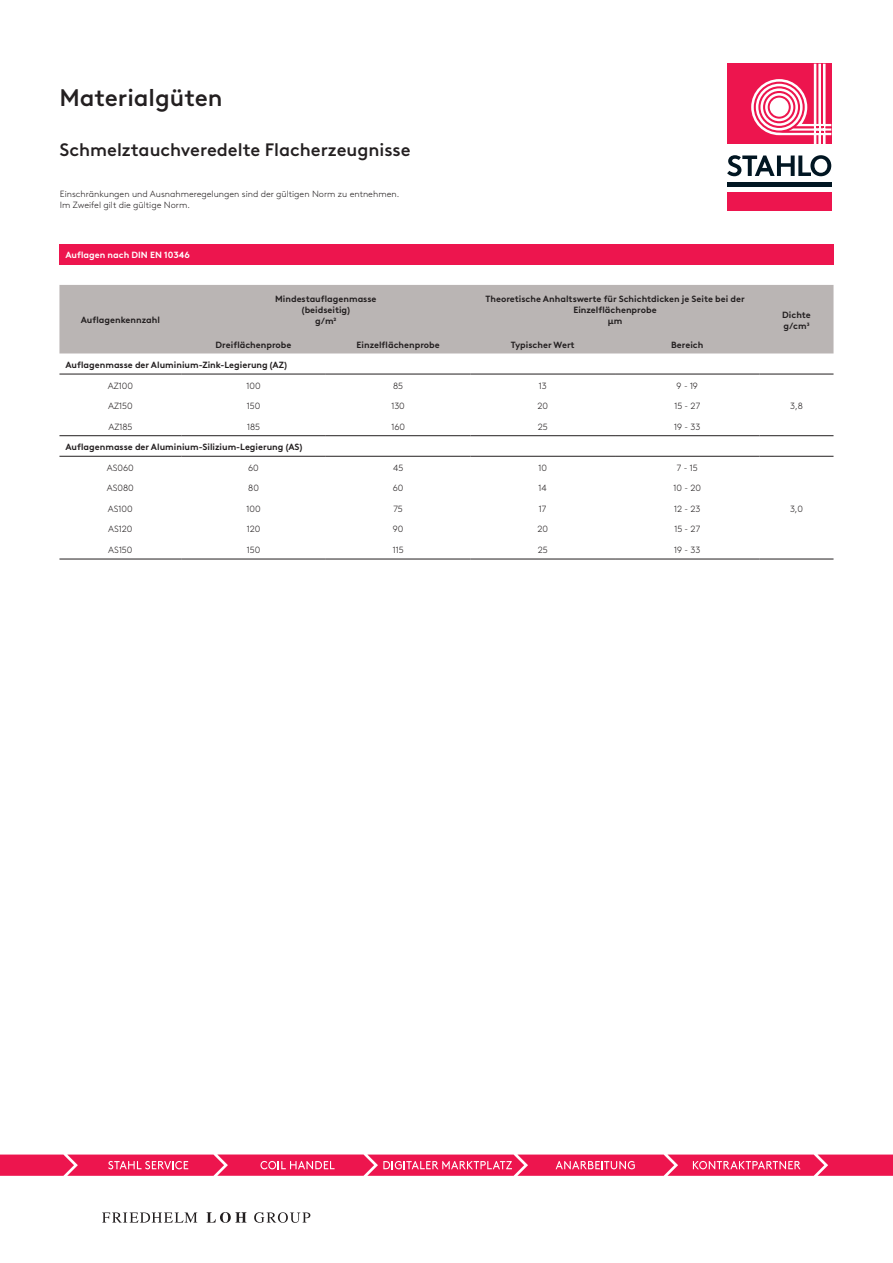
<style>
.page{position:relative;width:893px;height:1263px;background:#fff}
.page>*{position:absolute;margin:0;border:0;box-sizing:border-box;transform-origin:0 0}
.t1{font:500 24px "Brown LL";color:#231f20}
.t2{font:500 18px "Brown LL";color:#231f20}
.t3{font:700 9px/10.8px "Brown LL";color:#231f20;text-align:center}
.t4{font:300 9px/10.8px "Brown LL";color:#231f20}
.t5{font:700 9px "Brown LL";color:#fff}
</style>
<div class="page">
<div style="left:59px;top:244px;width:774px;height:20px;background:#ed154e"></div>
<div style="left:59px;top:285px;width:774px;height:68px;background:#bab5b4"></div>
<hr style="left:59px;top:374px;width:122px;height:1px;background:#231f20">
<hr style="left:181px;top:374px;width:145px;height:1px;background:#231f20">
<hr style="left:326px;top:374px;width:144px;height:1px;background:#231f20">
<hr style="left:470px;top:374px;width:145px;height:1px;background:#231f20">
<hr style="left:615px;top:374px;width:145px;height:1px;background:#231f20">
<hr style="left:760px;top:374px;width:73px;height:1px;background:#231f20">
<hr style="left:59px;top:559px;width:122px;height:1px;background:#231f20">
<hr style="left:181px;top:559px;width:145px;height:1px;background:#231f20">
<hr style="left:326px;top:559px;width:144px;height:1px;background:#231f20">
<hr style="left:470px;top:559px;width:145px;height:1px;background:#231f20">
<hr style="left:615px;top:559px;width:145px;height:1px;background:#231f20">
<hr style="left:760px;top:559px;width:73px;height:1px;background:#231f20">
<hr style="left:59px;top:435px;width:122px;height:1px;background:#231f20">
<hr style="left:181px;top:435px;width:145px;height:1px;background:#231f20">
<hr style="left:326px;top:435px;width:144px;height:1px;background:#231f20">
<hr style="left:470px;top:435px;width:145px;height:1px;background:#231f20">
<hr style="left:615px;top:435px;width:145px;height:1px;background:#231f20">
<hr style="left:760px;top:435px;width:73px;height:1px;background:#231f20">
<hr style="left:59px;top:456px;width:122px;height:1px;background:#231f20">
<hr style="left:181px;top:456px;width:145px;height:1px;background:#231f20">
<hr style="left:326px;top:456px;width:144px;height:1px;background:#231f20">
<hr style="left:470px;top:456px;width:145px;height:1px;background:#231f20">
<hr style="left:615px;top:456px;width:145px;height:1px;background:#231f20">
<hr style="left:760px;top:456px;width:73px;height:1px;background:#231f20">
<svg style="left:0;top:1154px;width:893px;height:22px;background:#ef3264"></svg>
<svg style="left:102px;top:1212px;width:208px;height:11px"></svg>
<div style="left:727px;top:64px;width:104px;height:80px;background:#ed154e"></div>
<div style="left:727px;top:192px;width:104px;height:19px;background:#ed154e"></div>
<hr style="left:727px;top:182px;width:104px;height:4px;background:#011622">
<svg style="left:727px;top:155px;width:104px;height:21px"></svg>
<svg style="left:751px;top:64px;width:80px;height:80px"></svg>
<p class="t1" style="left:59px;top:79px;width:165px">Materialgüten</p>
<p class="t2" style="left:59px;top:136px;width:353px">Schmelztauchveredelte Flacherzeugnisse</p>
<p class="t4" style="left:60px;top:188px;width:341px">Einschränkungen und Ausnahmeregelungen sind der gültigen Norm zu entnehmen.<br>Im Zweifel gilt die gültige Norm.</p>
<p class="t5" style="left:65px;top:248px;width:126px">Auflagen nach DIN EN 10346</p>
<p class="t3" style="left:81px;top:314px;width:81px">Auflagenkennzahl</p>
<p class="t3" style="left:275px;top:293px;width:103px">Mindestauflagenmasse</p>
<p class="t3" style="left:302px;top:304px;width:50px">(beidseitig)</p>
<p class="t3" style="left:315px;top:315px;width:23px">g/m²</p>
<p class="t3" style="left:486px;top:293px;width:261px">Theoretische Anhaltswerte für Schichtdicken je Seite bei der<br>Einzelflächenprobe</p>
<p class="t3" style="left:608px;top:315px;width:16px">µm</p>
<p class="t3" style="left:782px;top:309px;width:30px">Dichte</p>
<p class="t3" style="left:783px;top:320px;width:28px">g/cm³</p>
<p class="t3" style="left:216px;top:338px;width:77px">Dreiflächenprobe</p>
<p class="t3" style="left:356px;top:338px;width:85px">Einzelflächenprobe</p>
<p class="t3" style="left:511px;top:338px;width:65px">Typischer Wert</p>
<p class="t3" style="left:671px;top:338px;width:34px">Bereich</p>
<p class="t3" style="left:65px;top:359px;width:223px">Auflagenmasse der Aluminium-Zink-Legierung (AZ)</p>
<p class="t4" style="left:108px;top:380px;width:27px">AZ100</p>
<p class="t4" style="left:246px;top:380px;width:16px">100</p>
<p class="t4" style="left:393px;top:380px;width:11px">85</p>
<p class="t4" style="left:539px;top:380px;width:9px">13</p>
<p class="t4" style="left:677px;top:380px;width:23px">9 - 19</p>
<p class="t4" style="left:108px;top:400px;width:26px">AZ150</p>
<p class="t4" style="left:247px;top:400px;width:15px">150</p>
<p class="t4" style="left:391px;top:400px;width:15px">130</p>
<p class="t4" style="left:537px;top:400px;width:12px">20</p>
<p class="t4" style="left:674px;top:400px;width:27px">15 - 27</p>
<p class="t4" style="left:790px;top:400px;width:14px">3,8</p>
<p class="t4" style="left:108px;top:421px;width:26px">AZ185</p>
<p class="t4" style="left:247px;top:421px;width:14px">185</p>
<p class="t4" style="left:391px;top:421px;width:15px">160</p>
<p class="t4" style="left:538px;top:421px;width:11px">25</p>
<p class="t4" style="left:674px;top:421px;width:28px">19 - 33</p>
<p class="t3" style="left:65px;top:441px;width:238px">Auflagenmasse der Aluminium-Silizium-Legierung (AS)</p>
<p class="t4" style="left:107px;top:462px;width:28px">AS060</p>
<p class="t4" style="left:248px;top:462px;width:12px">60</p>
<p class="t4" style="left:393px;top:462px;width:12px">45</p>
<p class="t4" style="left:538px;top:462px;width:10px">10</p>
<p class="t4" style="left:677px;top:462px;width:22px">7 - 15</p>
<p class="t4" style="left:790px;top:503px;width:14px">3,0</p>
<p class="t4" style="left:107px;top:482px;width:28px">AS080</p>
<p class="t4" style="left:248px;top:482px;width:12px">80</p>
<p class="t4" style="left:393px;top:482px;width:12px">60</p>
<p class="t4" style="left:539px;top:482px;width:10px">14</p>
<p class="t4" style="left:673px;top:482px;width:29px">10 - 20</p>
<p class="t4" style="left:108px;top:503px;width:26px">AS100</p>
<p class="t4" style="left:246px;top:503px;width:16px">100</p>
<p class="t4" style="left:393px;top:503px;width:11px">75</p>
<p class="t4" style="left:539px;top:503px;width:9px">17</p>
<p class="t4" style="left:674px;top:503px;width:28px">12 - 23</p>
<p class="t4" style="left:108px;top:523px;width:26px">AS120</p>
<p class="t4" style="left:247px;top:523px;width:15px">120</p>
<p class="t4" style="left:393px;top:523px;width:12px">90</p>
<p class="t4" style="left:537px;top:523px;width:12px">20</p>
<p class="t4" style="left:674px;top:523px;width:27px">15 - 27</p>
<p class="t4" style="left:108px;top:544px;width:26px">AS150</p>
<p class="t4" style="left:247px;top:544px;width:15px">150</p>
<p class="t4" style="left:393px;top:544px;width:12px">115</p>
<p class="t4" style="left:538px;top:544px;width:11px">25</p>
<p class="t4" style="left:674px;top:544px;width:28px">19 - 33</p>
</div>
